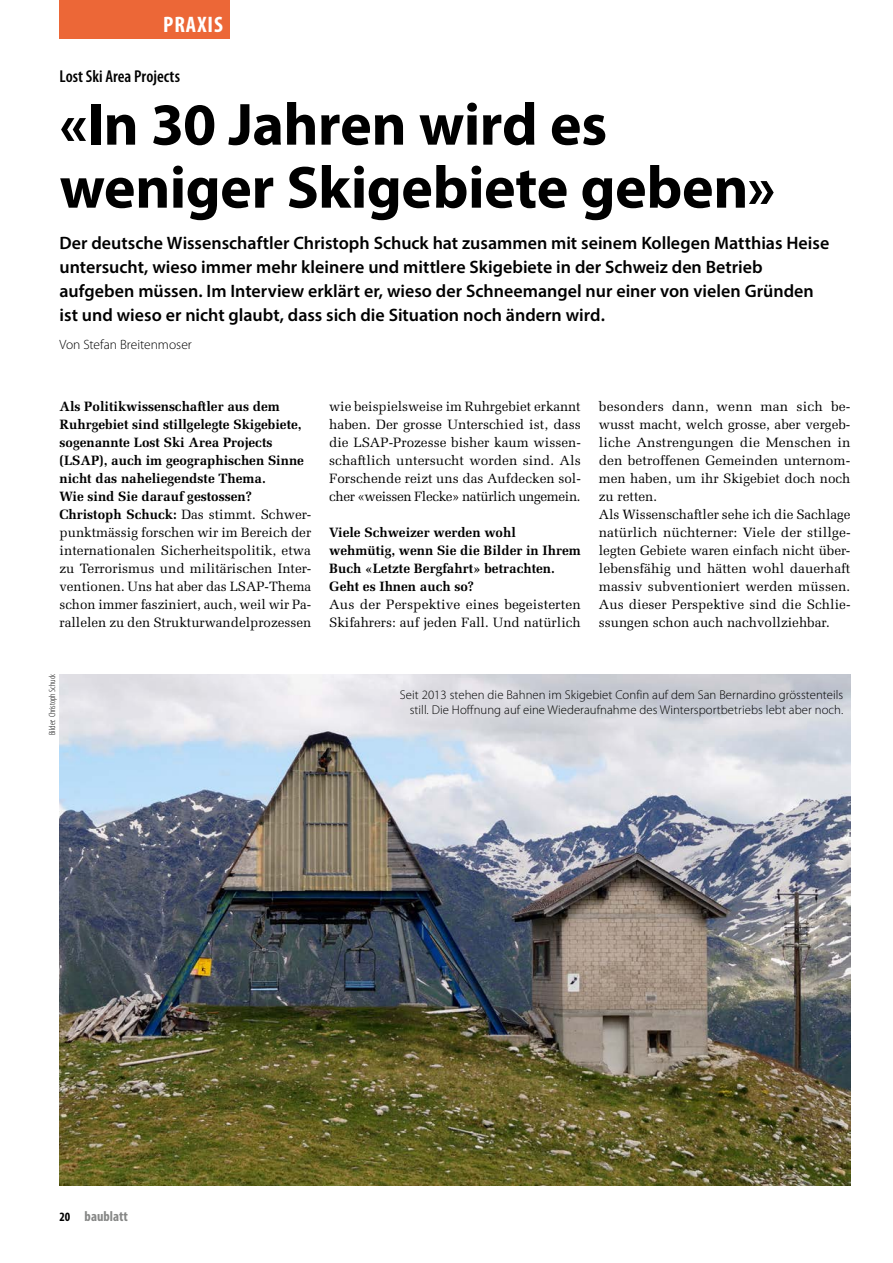
<style>
.page{position:relative;width:893px;height:1263px;background:#fff}
.page>*{position:absolute;margin:0;border:0;box-sizing:border-box;transform-origin:0 0}
.t1{font:700 60px/63px "Myriad Pro";letter-spacing:-.01em;color:#000}
.t2{font:700 condensed 22.5px "Myriad Pro";letter-spacing:.045em;color:#fff}
.t3{font:600 18px/24px "Myriad Pro";color:#000}
.t4{font:600 condensed 17.25px "Myriad Pro";color:#000}
.t5{font:700 condensed 14.25px "Myriad Pro";color:#868786}
.t6{font:13.5px/18px "Melior LT Std";color:#000}
.t7{font:700 13.5px/18px "Melior LT Std";color:#000}
.t8{font:300 13.5px "Myriad Pro";color:#000}
.t9{font:300 12.75px/15px "Myriad Pro";letter-spacing:.005em;color:#000;text-align:right}
.t10{font:300 condensed 9px "Myriad Pro";color:#000}
.s1{font-weight:700}
.s2{font-size:12.75px;color:#000}
</style>
<div class="page">
<img style="left:60px;top:674px;width:790px;height:511px">
<div style="left:60px;top:0;width:170px;height:38px;background:#ec6737"></div>
<h2 class="t2" style="left:163px;top:10px;width:61px">PRAXIS</h2>
<p class="t4" style="left:60px;top:66px;width:122px">Lost Ski Area Projects</p>
<h1 class="t1" style="left:60px;top:94px;width:717px">«In 30 Jahren wird es weniger Skigebiete geben»</h1>
<p class="t3" style="left:60px;top:230px;width:771px">Der deutsche Wissenschaftler Christoph Schuck hat zusammen mit seinem Kollegen Matthias Heise untersucht, wieso immer mehr kleinere und mittlere Skigebiete in der Schweiz den Betrieb aufgeben müssen. Im Interview erklärt er, wieso der Schneemangel nur einer von vielen Gründen ist und wieso er nicht glaubt, dass sich die Situation noch ändern wird.</p>
<p class="t8" style="left:60px;top:337px;width:134px">Von Stefan Breitenmoser</p>
<p class="t6" style="left:60px;top:397px;width:253px"><span class="s1">Als Politikwissenschaftler aus dem Ruhrgebiet sind stillgelegte Skigebiete, sogenannte Lost Ski Area Projects (LSAP), auch im geographischen Sinne nicht das naheliegendste Thema.<br>Wie sind Sie darauf gestossen?<br>Christoph Schuck:</span> Das stimmt. Schwer&shy;punktmässig forschen wir im Bereich der internationalen Sicherheitspolitik, etwa zu Terrorismus und militärischen Inter&shy;ventionen. Uns hat aber das LSAP-Thema schon immer fasziniert, auch, weil wir Pa&shy;rallelen zu den Strukturwandelprozessen</p>
<p class="t6" style="left:329px;top:397px;width:253px;text-align:justify">wie beispielsweise im Ruhrgebiet erkannt haben. Der grosse Unterschied ist, dass die LSAP-Prozesse bisher kaum wissen&shy;schaftlich untersucht worden sind. Als Forschende reizt uns das Aufdecken sol&shy;cher «weissen Flecke» natürlich ungemein.</p>
<p class="t7" style="left:329px;top:523px;width:253px">Viele Schweizer werden wohl wehmütig, wenn Sie die Bilder in Ihrem<br>Buch «Letzte Bergfahrt» betrachten.<br>Geht es Ihnen auch so?</p>
<p class="t6" style="left:329px;top:595px;width:253px">Aus der Perspektive eines begeisterten<br>Skifahrers: auf jeden Fall. Und natürlich</p>
<p class="t6" style="left:599px;top:397px;width:253px">besonders dann, wenn man sich be&shy;wusst macht, welch grosse, aber vergeb&shy;liche Anstrengungen die Menschen in den betroffenen Gemeinden unternom&shy;men haben, um ihr Skigebiet doch noch zu retten.<br>Als Wissenschaftler sehe ich die Sachlage natürlich nüchterner: Viele der stillge&shy;legten Gebiete waren einfach nicht über&shy;lebensfähig und hätten wohl dauerhaft massiv subventioniert werden müssen.<br>Aus dieser Perspektive sind die Schlie&shy;ssungen schon auch nachvollziehbar.</p>
<p class="t10" style="left:48px;top:735px;width:63px;rotate:-90deg">Bilder: Christoph Schuck</p>
<p class="t5" style="left:60px;top:1207px;width:70px"><span class="s2">20</span> baublatt</p>
<p class="t9" style="left:400px;top:687px;width:445px">Seit 2013 stehen die Bahnen im Skigebiet Confin auf dem San Bernardino grösstenteils still. Die Hoffnung auf eine Wiederaufnahme des Wintersportbetriebs lebt aber noch.</p>
</div>
